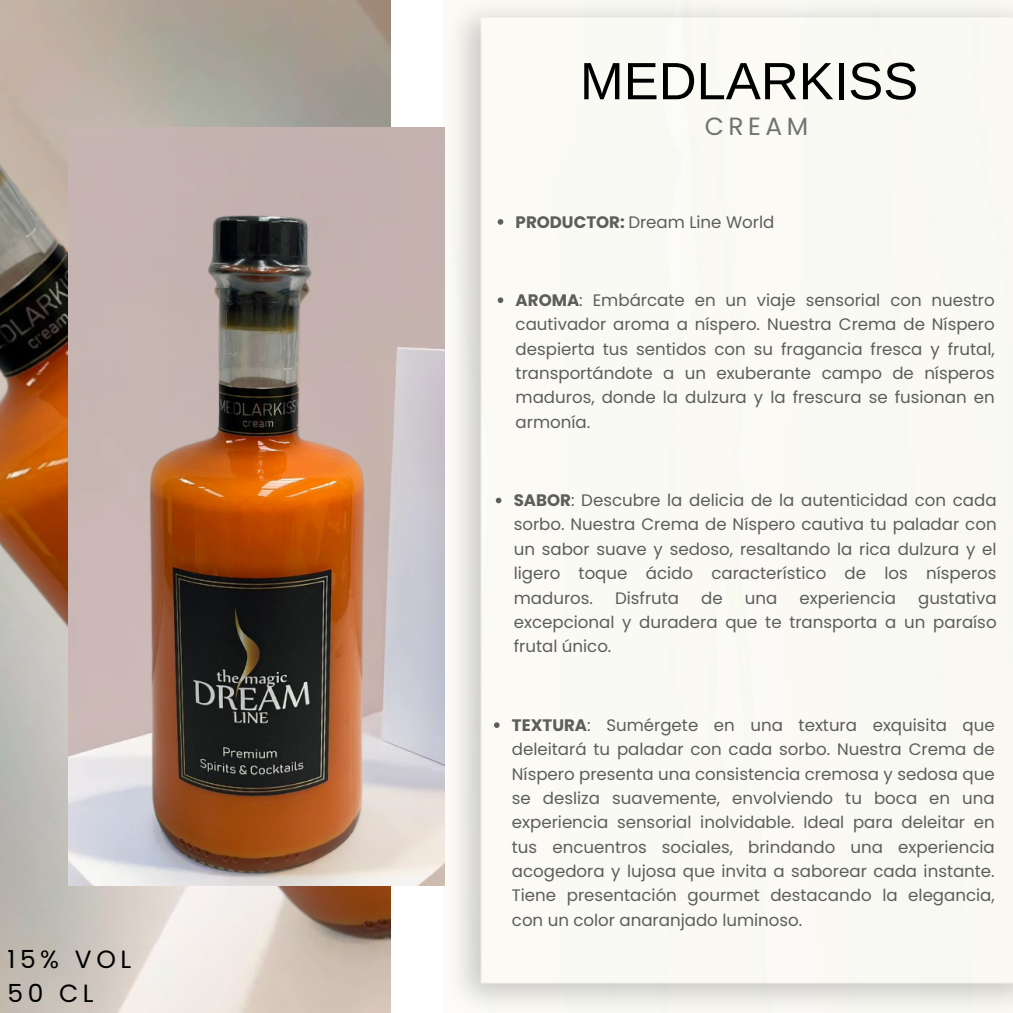
<style>
.page{position:relative;width:1013px;height:1013px;background:#fff}
.page>*{position:absolute;margin:0;border:0;box-sizing:border-box;transform-origin:0 0}
.t1{font:52.5px "Arimo";color:#000}
.t2{font:24.88px/34.8px "Poppins";letter-spacing:.185em;color:#000}
.t3{font:24.88px "Poppins";letter-spacing:.185em;color:#727272}
.t4{font:16.62px/24.4px "Poppins";color:#5d5d5d;text-align:justify}
.s1{font-weight:700}
</style>
<div class="page">
<img style="left:0;top:0;width:390px;height:1012px">
<img style="left:68px;top:127px;width:376px;height:758px">
<svg style="left:497px;top:297px;width:6px;height:6px"></svg>
<svg style="left:497px;top:219px;width:6px;height:6px"></svg>
<svg style="left:496px;top:497px;width:5px;height:6px"></svg>
<svg style="left:494px;top:722px;width:5px;height:6px"></svg>
<p class="t2" style="left:8px;top:941px;width:125px">15% VOL<br>50 CL</p>
<h2 class="t1" style="left:580px;top:52px;width:340px">MEDLARKISS</h2>
<p class="t3" style="left:704px;top:109px;width:105px">CREAM</p>
<p class="t4" style="left:515px;top:209px;width:260px"><span class="s1">PRODUCTOR:</span> Dream Line World</p>
<p class="t4" style="left:515px;top:288px;width:480px"><span class="s1">AROMA</span>: Embárcate en un viaje sensorial con nuestro cautivador aroma a níspero. Nuestra Crema de Níspero despierta tus sentidos con su fragancia fresca y frutal, transportándote a un exuberante campo de nísperos maduros, donde la dulzura y la frescura se fusionan en armonía.</p>
<h1 class="t4" style="left:514px;top:488px;width:484px"><span class="s1">SABOR</span>: Descubre la delicia de la autenticidad con cada sorbo. Nuestra Crema de Níspero cautiva tu paladar con un sabor suave y sedoso, resaltando la rica dulzura y el ligero toque ácido característico de los nísperos maduros.</h1>
<h1 class="t4" style="left:615px;top:585px;width:66px">Disfruta</h1>
<h1 class="t4" style="left:701px;top:585px;width:23px">de</h1>
<h1 class="t4" style="left:745px;top:585px;width:34px">una</h1>
<h1 class="t4" style="left:799px;top:585px;width:98px">experiencia</h1>
<h1 class="t4" style="left:514px;top:585px;width:484px;text-indent:404px">gustativa excepcional y duradera que te transporta a un paraíso frutal único.</h1>
<h2 class="t4" style="left:512px;top:712px;width:484px"><span class="s1">TEXTURA</span>: Sumérgete en una textura exquisita que deleitará tu paladar con cada sorbo. Nuestra Crema de Níspero presenta una consistencia cremosa y sedosa que se desliza suavemente, envolviendo tu boca en una experiencia sensorial inolvidable. Ideal para deleitar en tus encuentros sociales, brindando una experiencia acogedora y lujosa que invita a saborear cada instante.<br>Tiene presentación gourmet destacando la elegancia, con un color anaranjado luminoso.</h2>
</div>
